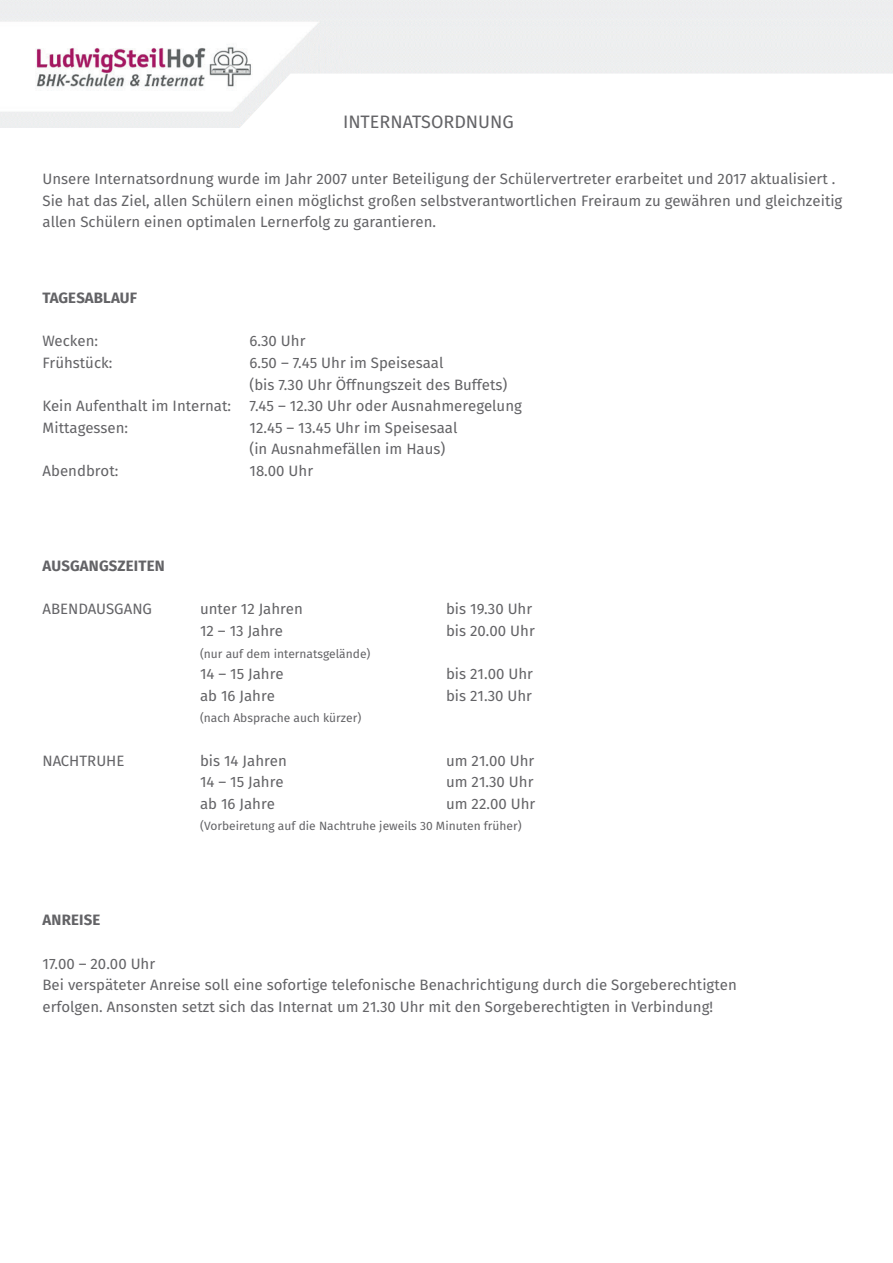
<style>
.page{position:relative;width:893px;height:1263px;background:#fff}
.page>*{position:absolute;margin:0;border:0;box-sizing:border-box;transform-origin:0 0}
.t1{font:18px "Fira Sans";color:#636366}
.t2{font:15px/21.6px "Fira Sans";color:#636366}
.t3{font:700 15px "Fira Sans";letter-spacing:.01em;color:#636366}
.t4{font:12px "Fira Sans";color:#636366}
</style>
<div class="page">
<img style="left:0;top:0;width:893px;height:128px">
<p class="t1" style="left:343px;top:108px;width:172px">INTERNATSORDNUNG</p>
<p class="t2" style="left:43px;top:168px;width:801px">Unsere Internatsordnung wurde im Jahr 2007 unter Beteiligung der Schülervertreter erarbeitet und 2017 aktualisiert .<br>Sie hat das Ziel, allen Schülern einen möglichst großen selbstverantwortlichen Freiraum zu gewähren und gleichzeitig allen Schülern einen optimalen Lernerfolg zu garantieren.</p>
<p class="t3" style="left:43px;top:285px;width:96px">TAGESABLAUF</p>
<p class="t2" style="left:43px;top:330px;width:57px">Wecken:</p>
<p class="t2" style="left:250px;top:330px;width:57px">6.30 Uhr</p>
<p class="t2" style="left:43px;top:352px;width:71px">Frühstück:</p>
<p class="t2" style="left:250px;top:352px;width:195px">6.50 – 7.45 Uhr im Speisesaal</p>
<p class="t2" style="left:250px;top:373px;width:259px">(bis 7.30 Uhr Öffnungszeit des Buffets)</p>
<p class="t2" style="left:43px;top:395px;width:481px">Kein Aufenthalt im Internat: 7.45 – 12.30 Uhr oder Ausnahmeregelung</p>
<p class="t2" style="left:43px;top:416px;width:87px">Mittagessen:</p>
<p class="t2" style="left:250px;top:416px;width:209px">12.45 – 13.45 Uhr im Speisesaal (in Ausnahmefällen im Haus)</p>
<p class="t2" style="left:43px;top:460px;width:77px">Abendbrot:</p>
<p class="t2" style="left:250px;top:460px;width:65px">18.00 Uhr</p>
<p class="t3" style="left:43px;top:553px;width:124px">AUSGANGSZEITEN</p>
<p class="t2" style="left:43px;top:598px;width:111px">ABENDAUSGANG</p>
<p class="t2" style="left:200px;top:598px;width:104px">unter 12 Jahren</p>
<p class="t2" style="left:446px;top:598px;width:88px">bis 19.30 Uhr</p>
<p class="t2" style="left:200px;top:619px;width:85px">12 – 13 Jahre</p>
<p class="t2" style="left:446px;top:619px;width:90px">bis 20.00 Uhr</p>
<p class="t4" style="left:200px;top:644px;width:172px">(nur auf dem internatsgelände)</p>
<p class="t2" style="left:200px;top:663px;width:85px">14 – 15 Jahre</p>
<p class="t2" style="left:446px;top:663px;width:88px">bis 21.00 Uhr</p>
<p class="t2" style="left:200px;top:684px;width:76px">ab 16 Jahre</p>
<p class="t2" style="left:446px;top:684px;width:87px">bis 21.30 Uhr</p>
<p class="t4" style="left:200px;top:709px;width:163px">(nach Absprache auch kürzer)</p>
<p class="t2" style="left:43px;top:749px;width:83px">NACHTRUHE</p>
<p class="t2" style="left:200px;top:749px;width:88px">bis 14 Jahren</p>
<p class="t2" style="left:446px;top:749px;width:90px">um 21.00 Uhr</p>
<p class="t2" style="left:200px;top:771px;width:85px">14 – 15 Jahre</p>
<p class="t2" style="left:446px;top:771px;width:89px">um 21.30 Uhr</p>
<p class="t2" style="left:200px;top:792px;width:76px">ab 16 Jahre</p>
<p class="t2" style="left:446px;top:792px;width:91px">um 22.00 Uhr</p>
<p class="t4" style="left:200px;top:817px;width:323px">(Vorbeiretung auf die Nachtruhe jeweils 30 Minuten früher)</p>
<p class="t3" style="left:43px;top:907px;width:59px">ANREISE</p>
<p class="t2" style="left:43px;top:952px;width:696px">17.00 – 20.00 Uhr<br>Bei verspäteter Anreise soll eine sofortige telefonische Benachrichtigung durch die Sorgeberechtigten erfolgen. Ansonsten setzt sich das Internat um 21.30 Uhr mit den Sorgeberechtigten in Verbindung!</p>
</div>
